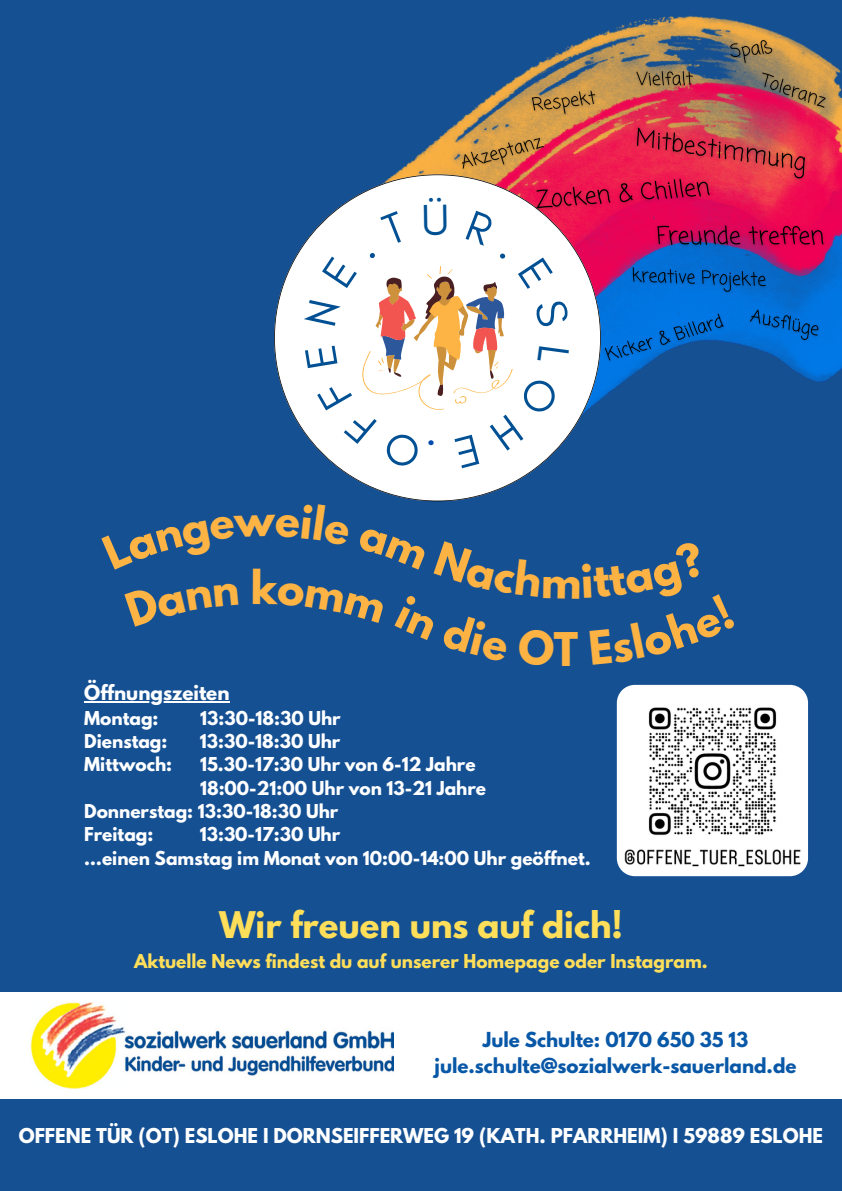
<style>
.page{position:relative;width:842px;height:1191px;background:#fff}
.page>*{position:absolute;margin:0;border:0;box-sizing:border-box;transform-origin:0 0}
.t1{font:700 41.1px "League Spartan";color:#feb444}
.t2{font:700 41.1px "League Spartan";color:#fdb344}
.t3{font:700 32.5px "League Spartan";color:#ffde59}
.t4{font:700 18.4px "League Spartan";color:#fff}
.t5{font:700 18.3px/25.5px "League Spartan";color:#0858a7;text-align:center}
.t6{font:700 18.1px "League Spartan";color:#fff}
.t7{font:700 17px/23.3px "League Spartan";color:#fff}
.t8{font:700 17px "League Spartan";color:#ffde59}
</style>
<div class="page">
<div style="left:0;top:0;width:842px;height:1190px;background:#155093"></div>
<img style="left:581px;top:15px;width:218px;height:28px">
<img style="left:395px;top:43px;width:447px;height:356px">
<svg style="left:274px;top:174px;width:327px;height:327px"></svg>
<img style="left:750px;top:65px;width:85px;height:52px">
<img style="left:453px;top:127px;width:99px;height:54px">
<img style="left:527px;top:85px;width:76px;height:39px">
<img style="left:529px;top:170px;width:189px;height:50px">
<img style="left:651px;top:219px;width:179px;height:36px">
<img style="left:631px;top:66px;width:67px;height:28px">
<img style="left:627px;top:263px;width:145px;height:35px">
<img style="left:742px;top:302px;width:85px;height:46px">
<img style="left:725px;top:34px;width:54px;height:36px">
<img style="left:599px;top:307px;width:132px;height:63px">
<img style="left:626px;top:121px;width:190px;height:66px">
<img style="left:617px;top:684px;width:191px;height:192px">
<div style="left:0;top:991px;width:842px;height:107px;background:#fff"></div>
<img style="left:31px;top:1002px;width:363px;height:86px">
<hr style="left:84px;top:701px;width:146px;height:1px;background:#fff">
<svg style="left:380px;top:211px;width:28px;height:34px"></svg>
<svg style="left:424px;top:197px;width:23px;height:39px"></svg>
<svg style="left:466px;top:210px;width:29px;height:36px"></svg>
<svg style="left:303px;top:252px;width:267px;height:218px;background:#f2ece9"></svg>
<h1 class="t1" style="left:251px;top:567px;width:28px">k</h1>
<h1 class="t2" style="left:554px;top:628px;width:26px">T</h1>
<p class="t4" style="left:84px;top:683px;width:147px">Öffnungszeiten</p>
<p class="t7" style="left:84px;top:708px;width:76px">Montag:</p>
<p class="t7" style="left:200px;top:708px;width:142px">13:30-18:30 Uhr</p>
<p class="t7" style="left:84px;top:731px;width:85px">Dienstag:</p>
<p class="t7" style="left:200px;top:731px;width:142px">13:30-18:30 Uhr</p>
<p class="t7" style="left:84px;top:755px;width:90px">Mittwoch:</p>
<p class="t7" style="left:200px;top:755px;width:277px">15.30-17:30 Uhr von 6-12 Jahre</p>
<p class="t7" style="left:200px;top:778px;width:288px">18:00-21:00 Uhr von 13-21 Jahre</p>
<p class="t7" style="left:84px;top:801px;width:256px">Donnerstag: 13:30-18:30 Uhr</p>
<p class="t7" style="left:84px;top:825px;width:71px">Freitag:</p>
<p class="t7" style="left:84px;top:825px;width:508px;text-indent:116px">13:30-17:30 Uhr<br>…einen Samstag im Monat von 10:00-14:00 Uhr geöffnet.</p>
<h2 class="t3" style="left:219px;top:909px;width:405px">Wir freuen uns auf dich!</h2>
<p class="t8" style="left:134px;top:952px;width:575px">Aktuelle News findest du auf unserer Homepage oder Instagram.</p>
<p class="t5" style="left:435px;top:1029px;width:363px">Jule Schulte: 0170 650 35 13 jule.schulte@sozialwerk-sauerland.de</p>
<p class="t6" style="left:19px;top:1126px;width:806px">OFFENE TÜR (OT) ESLOHE I DORNSEIFFERWEG 19 (KATH. PFARRHEIM) I 59889 ESLOHE</p>
</div>
